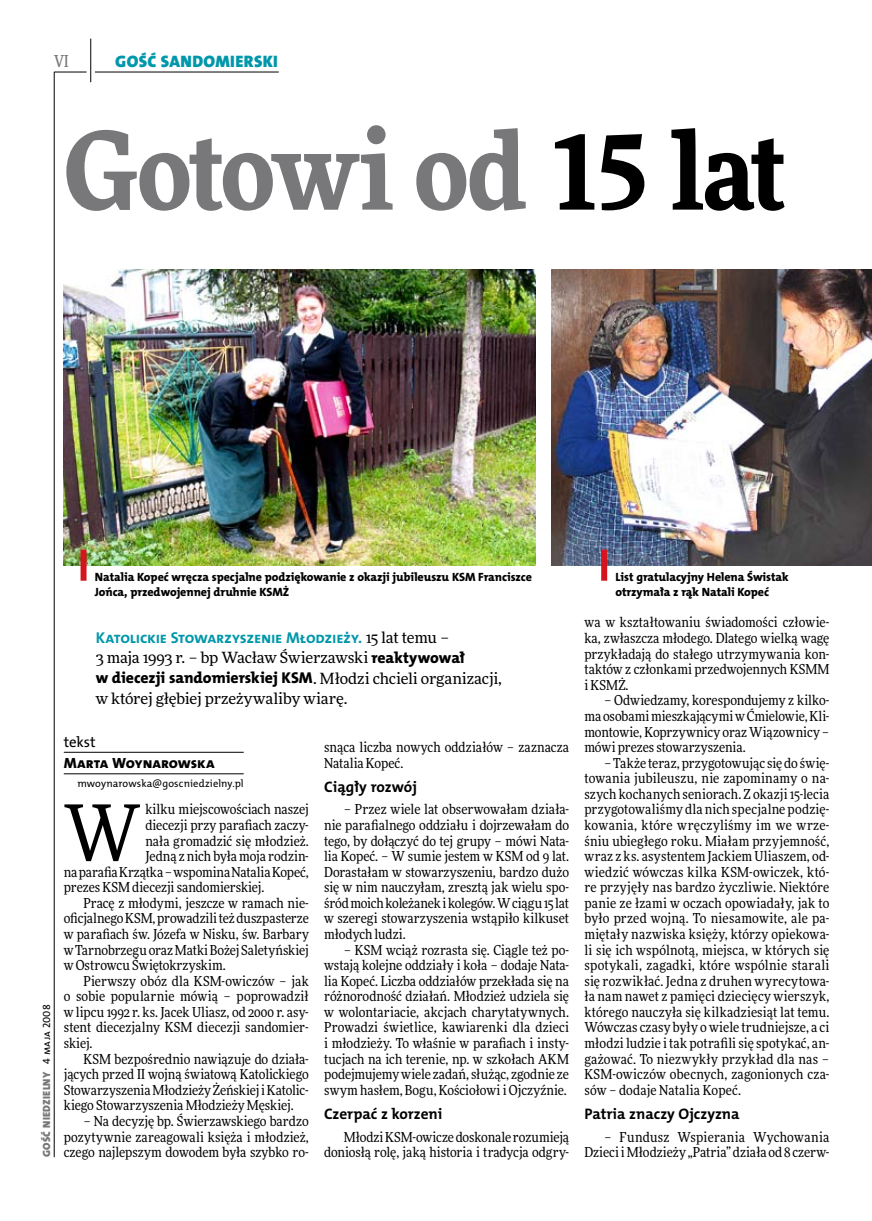
<style>
.page{position:relative;width:872px;height:1221px;background:#fff}
.page>*{position:absolute;margin:0;border:0;box-sizing:border-box;transform-origin:0 0}
.t1{font:900 108px "Freeday Narrow";letter-spacing:-.025em;color:#787779}
.t2{font:78.15px "Freeday Narrow News";color:#000}
.t3{font:16.65px "The Mix HP9 Blk";letter-spacing:.02em;color:#0097aa}
.t4{font:500 16.5px "Freeday Narrow";color:#787779;scale:.9 1}
.t5{font:15.75px "The Mix HP8 Ex Bld";letter-spacing:.005em;color:#000}
.t6{font:15.75px "The Mix HP7 Bld";letter-spacing:-.015em;color:#0097aa}
.t7{font:15.45px "Freeday News";letter-spacing:-.01em;color:#000}
.t8{font:15.3px "The Mix HP7 Bld";color:#000}
.t9{font:14.85px "The Mix HP8 Ex Bld";color:#000}
.t10{font:14.85px "The Mix HP5 Plain";color:#000}
.t11{font:13.8px/15.6px "Freeday Narrow News";color:#000;text-align:justify}
.t12{font:12px/15.6px "The Mix HP8 Ex Bld";letter-spacing:-.005em;color:#000}
.t13{font:10.5px "The Mix HP5 Plain";letter-spacing:.005em;color:#000}
.t14{font:10.5px "The Mix HP9 Blk";letter-spacing:.025em;color:#787779}
.s1{color:#000}
.s2{font-family:"The Mix HP5 Plain";color:#000}
.s3{font-family:"Freeday News";font-size:15.45px;color:#000}
.s4{font-family:"The Mix HP8 Ex Bld";font-size:15.75px}
.s5{font-family:"Freeday News";font-size:15.45px}
</style>
<div class="page">
<hr style="left:54px;top:72px;width:1px;height:1085px;background:#000">
<hr style="left:90px;top:39px;width:1px;height:43px;background:#000">
<hr style="left:54px;top:72px;width:33px;height:1px;background:#000">
<hr style="left:95px;top:72px;width:184px;height:1px;background:#000">
<hr style="left:64px;top:752px;width:180px;height:1px;background:#000">
<hr style="left:64px;top:773px;width:180px;height:1px;background:#000">
<img style="left:64px;top:269px;width:471px;height:296px">
<img style="left:551px;top:269px;width:321px;height:296px">
<div style="left:601px;top:549px;width:6px;height:31px;background:#d4151f"></div>
<div style="left:81px;top:549px;width:6px;height:31px;background:#d4151f"></div>
<p class="t4" style="left:54px;top:50px;width:17px">VI</p>
<p class="t3" style="left:115px;top:50px;width:164px">GOŚĆ SANDOMIERSKI</p>
<h1 class="t1" style="left:64px;top:100px;width:724px">Gotowi od <span class="s1">15 lat</span></h1>
<p class="t14" style="left:40px;top:1156px;width:154px;rotate:-90deg">GOŚĆ NIEDZIELNY <span class="s2">4 maja 2008</span></p>
<p class="t12" style="left:95px;top:569px;width:438px">Natalia Kopeć wręcza specjalne podziękowanie z okazji jubileuszu KSM Franciszce<br>Jońca, przedwojennej druhnie KSMŻ</p>
<p class="t6" style="left:96px;top:627px;width:355px">Katolickie Stowarzyszenie Młodzieży. <span class="s3">15 lat temu –</span></p>
<p class="t7" style="left:96px;top:648px;width:371px">3 maja 1993 r. – bp Wacław Świerzawski <span class="s4">reaktywował</span></p>
<p class="t5" style="left:96px;top:668px;width:408px">w diecezji sandomierskiej KSM<span class="s5">. Młodzi chcieli organizacji,</span></p>
<p class="t7" style="left:96px;top:688px;width:253px">w której głębiej przeżywaliby wiarę.</p>
<p class="t10" style="left:64px;top:732px;width:33px">tekst</p>
<p class="t9" style="left:64px;top:753px;width:153px">Marta Woynarowska</p>
<p class="t13" style="left:77px;top:776px;width:168px">mwoynarowska@goscniedzielny.pl</p>
<h2 class="t2" style="left:64px;top:785px;width:78px">W</h2>
<p class="t11" style="left:145px;top:801px;width:165px">kilku miejscowościach naszej</p>
<p class="t11" style="left:145px;top:817px;width:165px">diecezji przy parafiach zaczy-</p>
<p class="t11" style="left:145px;top:832px;width:165px">nała gromadzić się młodzież.</p>
<p class="t11" style="left:145px;top:848px;width:165px">Jedną z nich była moja rodzin-</p>
<p class="t11" style="left:64px;top:863px;width:246px">na parafia Krzątka – wspomina Natalia Kopeć,</p>
<p class="t11" style="left:64px;top:879px;width:202px">prezes KSM diecezji sandomierskiej.</p>
<p class="t11" style="left:83px;top:895px;width:227px">Pracę z młodymi, jeszcze w ramach nie-</p>
<p class="t11" style="left:64px;top:910px;width:246px">oficjalnego KSM, prowadzili też duszpasterze</p>
<p class="t11" style="left:64px;top:926px;width:246px">w parafiach św. Józefa w Nisku, św. Barbary</p>
<p class="t11" style="left:64px;top:941px;width:246px">wTarnobrzegu oraz Matki Bożej Saletyńskiej</p>
<p class="t11" style="left:64px;top:957px;width:163px">w Ostrowcu Świętokrzyskim.</p>
<p class="t11" style="left:83px;top:972px;width:227px">Pierwszy obóz dla KSM-owiczów – jak</p>
<p class="t11" style="left:64px;top:988px;width:246px">o sobie popularnie mówią – poprowadził</p>
<p class="t11" style="left:64px;top:1003px;width:246px">w lipcu 1992 r. ks. Jacek Uliasz, od 2000 r. asy-</p>
<p class="t11" style="left:64px;top:1019px;width:246px">stent diecezjalny KSM diecezji sandomier-</p>
<p class="t11" style="left:64px;top:1035px;width:30px">skiej.</p>
<p class="t11" style="left:83px;top:1050px;width:227px">KSM bezpośrednio nawiązuje do działa-</p>
<p class="t11" style="left:64px;top:1066px;width:246px">jących przed II wojną światową Katolickiego</p>
<p class="t11" style="left:64px;top:1081px;width:246px">Stowarzyszenia Młodzieży Żeńskiej iKatolic-</p>
<p class="t11" style="left:64px;top:1097px;width:231px">kiego Stowarzyszenia Młodzieży Męskiej.</p>
<p class="t11" style="left:64px;top:1112px;width:246px;text-indent:20px">– Na decyzję bp. Świerzawskiego bardzo pozytywnie zareagowali księża i młodzież, czego najlepszym dowodem była szybko ro-</p>
<p class="t11" style="left:324px;top:739px;width:246px">snąca liczba nowych oddziałów – zaznacza<br>Natalia Kopeć.</p>
<p class="t8" style="left:324px;top:776px;width:95px">Ciągły rozwój</p>
<p class="t11" style="left:324px;top:801px;width:246px;text-indent:20px">– Przez wiele lat obserwowałam działa&shy;nie parafialnego oddziału i dojrzewałam do tego, by dołączyć do tej grupy – mówi Nata&shy;lia Kopeć. – W sumie jestem w KSM od 9 lat.<br>Dorastałam w stowarzyszeniu, bardzo dużo się w nim nauczyłam, zresztą jak wielu spo&shy;śród moich koleżanek ikolegów. Wciągu 15 lat w szeregi stowarzyszenia wstąpiło kilkuset młodych ludzi.</p>
<p class="t11" style="left:324px;top:941px;width:246px;text-indent:20px">– KSM wciąż rozrasta się. Ciągle też po&shy;wstają kolejne oddziały i koła – dodaje Nata&shy;lia Kopeć. Liczba oddziałów przekłada się na różnorodność działań. Młodzież udziela się w wolontariacie, akcjach charytatywnych.<br>Prowadzi świetlice, kawiarenki dla dzieci i młodzieży. To właśnie w parafiach i insty&shy;tucjach na ich terenie, np. w szkołach AKM podejmujemy wiele zadań, służąc, zgodnie ze swym hasłem, Bogu, Kościołowi i Ojczyźnie.</p>
<p class="t8" style="left:324px;top:1103px;width:120px">Czerpać z korzeni</p>
<p class="t11" style="left:324px;top:1128px;width:246px;text-align:right">Młodzi KSM-owicze doskonale rozumieją doniosłą rolę, jaką historia i tradycja odgry-</p>
<p class="t12" style="left:615px;top:569px;width:175px">List gratulacyjny Helena Świstak otrzymała z rąk Natali Kopeć</p>
<p class="t11" style="left:584px;top:614px;width:246px">wa w kształtowaniu świadomości człowie&shy;ka, zwłaszcza młodego. Dlatego wielką wagę przykładają do stałego utrzymywania kon&shy;taktów z członkami przedwojennych KSMM iKSMŻ.</p>
<p class="t11" style="left:584px;top:692px;width:246px;text-indent:20px">– Odwiedzamy, korespondujemy z kilko&shy;ma osobami mieszkającymi wĆmielowie, Kli&shy;montowie, Koprzywnicy oraz Wiązownicy – mówi prezes stowarzyszenia.</p>
<p class="t11" style="left:584px;top:754px;width:246px;text-indent:20px">– Także teraz, przygotowując się do świę&shy;towania jubileuszu, nie zapominamy o na&shy;szych kochanych seniorach. Z okazji 15-lecia przygotowaliśmy dla nich specjalne podzię&shy;kowania, które wręczyliśmy im we wrze&shy;śniu ubiegłego roku. Miałam przyjemność, wraz z ks. asystentem Jackiem Uliaszem, od&shy;wiedzić wówczas kilka KSM-owiczek, któ&shy;re przyjęły nas bardzo życzliwie. Niektóre panie ze łzami w oczach opowiadały, jak to było przed wojną. To niesamowite, ale pa&shy;miętały nazwiska księży, którzy opiekowa&shy;li się ich wspólnotą, miejsca, w których się spotykali, zagadki, które wspólnie starali się rozwikłać. Jedna z druhen wyrecytowa&shy;ła nam nawet z pamięci dziecięcy wierszyk, którego nauczyła się kilkadziesiąt lat temu.<br>Wówczas czasy były o wiele trudniejsze, a ci młodzi ludzie itak potrafili się spotykać, an&shy;gażować. To niezwykły przykład dla nas – KSM-owiczów obecnych, zagonionych cza&shy;sów – dodaje Natalia Kopeć.</p>
<p class="t8" style="left:584px;top:1103px;width:157px">Patria znaczy Ojczyzna</p>
<p class="t11" style="left:584px;top:1128px;width:246px;text-align:right">– Fundusz Wspierania Wychowania<br>Dzieci iMłodzieży „Patria” działa od 8 czerw-</p>
</div>
